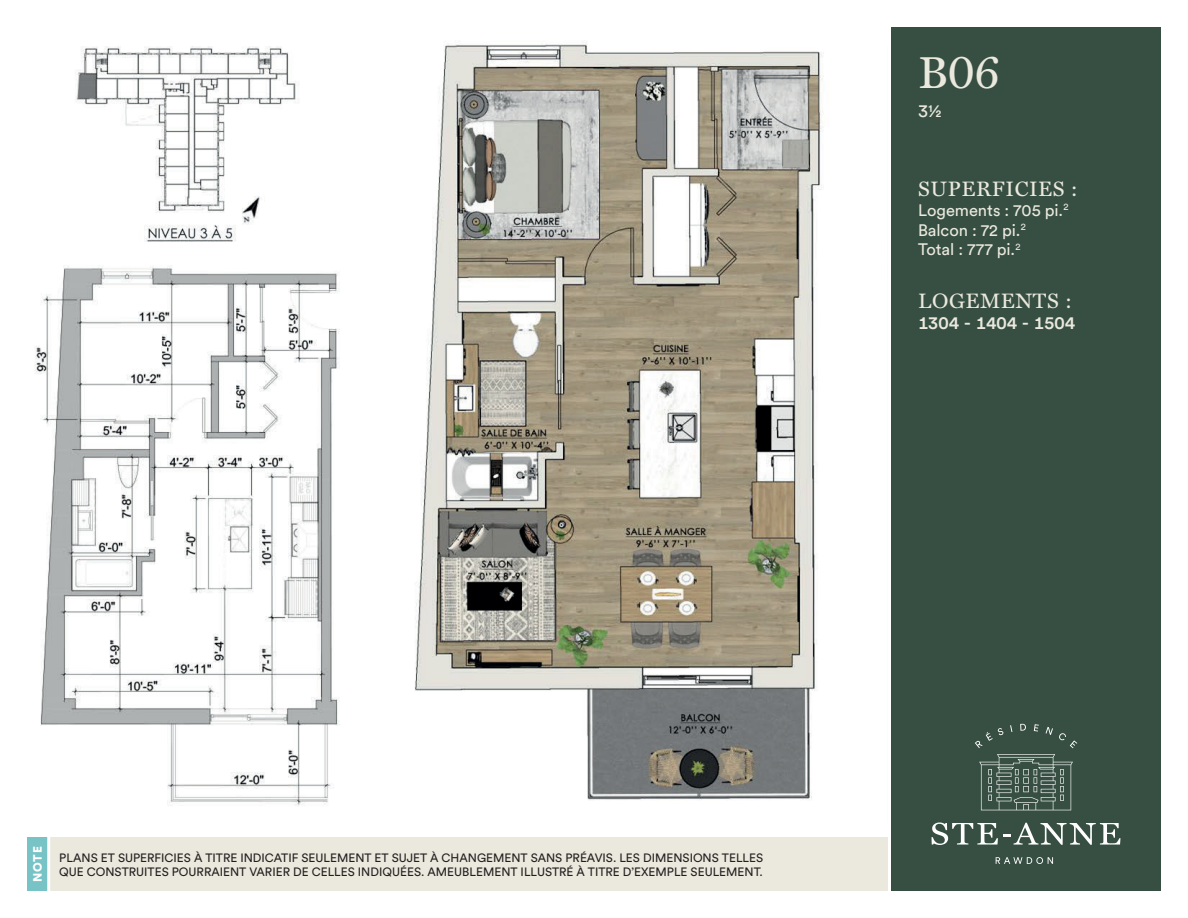
<style>
.page{position:relative;width:1188px;height:918px;background:#fff}
.page>*{position:absolute;margin:0;border:0;box-sizing:border-box;transform-origin:0 0}
.t1{font:45px "Miller Text";color:#ebe9dd}
.t2{font:21px "Miller Text";letter-spacing:.03em;color:#ebe9dd}
.t3{font:500 18px "Circular Std";color:#ebe9dd}
.t4{font:18px "Circular Std";color:#ebe9dd}
.t5{font:16.5px/19.8px "Circular Std";color:#ebe9dd}
.t6{font:12px/14.4px "Circular Std";color:#231f20}
.t7{font:900 12px "Circular Std";color:#fff}
</style>
<div class="page">
<img style="left:34px;top:40px;width:790px;height:766px">
<div style="left:27px;top:837px;width:864px;height:54px;background:#ebe9dd"></div>
<div style="left:888px;top:27px;width:273px;height:864px;background:#374f43"></div>
<svg style="left:932px;top:823px;width:188px;height:22px"></svg>
<svg style="left:996px;top:857px;width:57px;height:7px"></svg>
<svg style="left:979px;top:754px;width:94px;height:56px;background:#53685d"></svg>
<svg style="left:975px;top:728px;width:29px;height:20px"></svg>
<svg style="left:1010px;top:725px;width:2px;height:7px"></svg>
<svg style="left:1020px;top:724px;width:6px;height:7px"></svg>
<svg style="left:1034px;top:724px;width:5px;height:8px"></svg>
<svg style="left:1046px;top:727px;width:7px;height:8px"></svg>
<svg style="left:1059px;top:733px;width:18px;height:15px"></svg>
<svg style="left:27px;top:837px;width:23px;height:54px"></svg>
<h1 class="t1" style="left:918px;top:37px;width:83px">B06</h1>
<h3 class="t4" style="left:918px;top:99px;width:25px">3½</h3>
<h2 class="t2" style="left:918px;top:172px;width:161px">SUPERFICIES :</h2>
<h3 class="t5" style="left:918px;top:200px;width:152px">Logements : 705 pi.<sup>2<br></sup>Balcon : 72 pi.<sup>2<br></sup>Total : 777 pi.<sup>2</sup></h3>
<h2 class="t2" style="left:918px;top:284px;width:156px">LOGEMENTS :</h2>
<h3 class="t3" style="left:918px;top:312px;width:159px">1304 - 1404 - 1504</h3>
<p class="t7" style="left:30px;top:882px;width:37px;rotate:-90deg">NOTE</p>
<p class="t6" style="left:59px;top:850px;width:705px">PLANS ET SUPERFICIES À TITRE INDICATIF SEULEMENT ET SUJET À CHANGEMENT SANS PRÉAVIS. LES DIMENSIONS TELLES<br>QUE CONSTRUITES POURRAIENT VARIER DE CELLES INDIQUÉES. AMEUBLEMENT ILLUSTRÉ À TITRE D’EXEMPLE SEULEMENT.</p>
</div>
